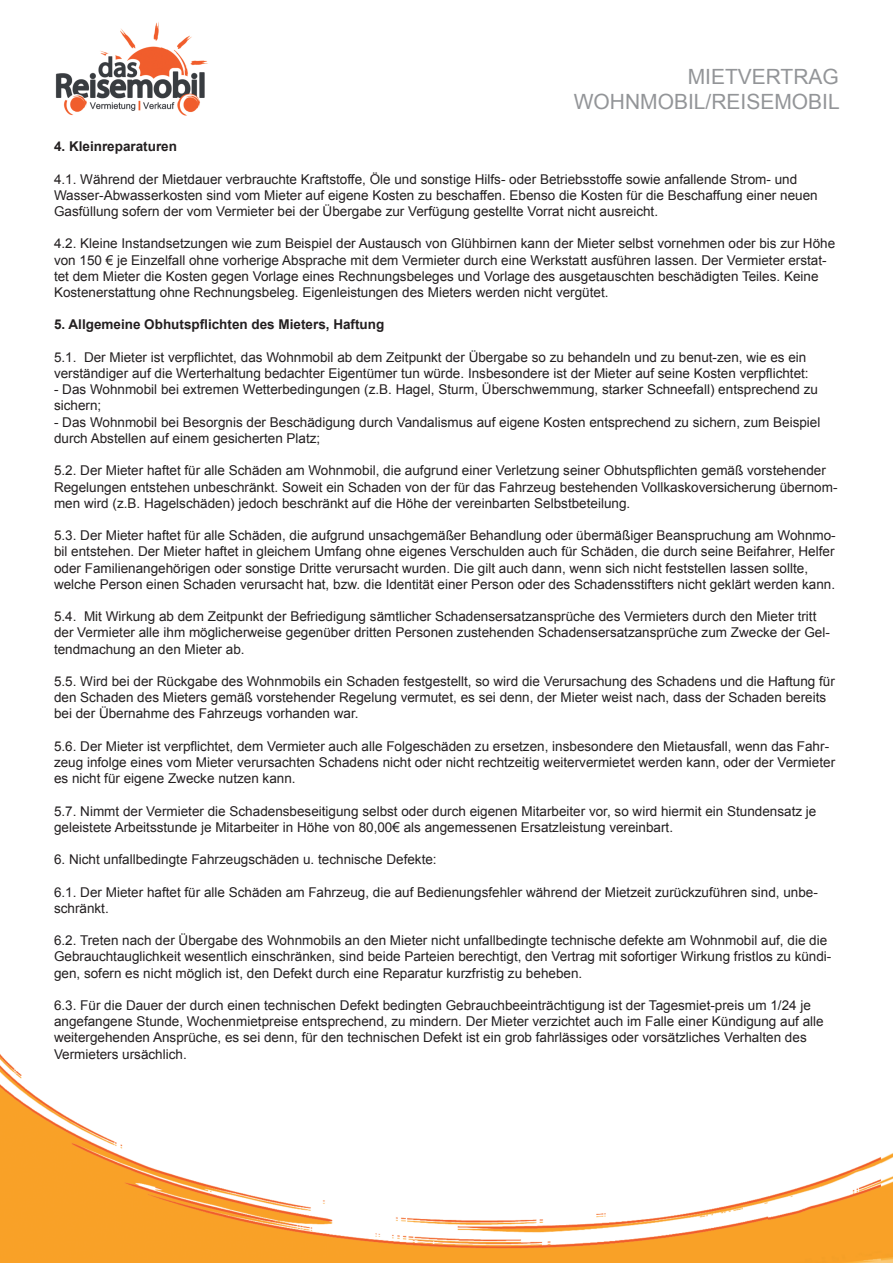
<style>
.page{position:relative;width:893px;height:1263px;background:#fff}
.page>*{position:absolute;margin:0;border:0;box-sizing:border-box;transform-origin:0 0}
.t1{font:21px/25.2px "Arial";color:#939598;text-align:right}
.t2{font:13.5px/16.2px "Arial";color:#231f20}
.t3{font:700 13.5px "Arial";color:#231f20}
</style>
<div class="page">
<img style="left:1px;top:22px;width:892px;height:1241px">
<h1 class="t1" style="left:574px;top:64px;width:268px">MIETVERTRAG<br>WOHNMOBIL/REISEMOBIL</h1>
<p class="t3" style="left:54px;top:138px;width:125px">4. Kleinreparaturen</p>
<p class="t2" style="left:54px;top:171px;width:765px">4.1. Während der Mietdauer verbrauchte Kraftstoffe, Öle und sonstige Hilfs- oder Betriebsstoffe sowie anfallende Strom- und<br>Wasser-Abwasserkosten sind vom Mieter auf eigene Kosten zu beschaffen. Ebenso die Kosten für die Beschaffung einer neuen<br>Gasfüllung sofern der vom Vermieter bei der Übergabe zur Verfügung gestellte Vorrat nicht ausreicht.</p>
<p class="t2" style="left:54px;top:236px;width:783px">4.2. Kleine Instandsetzungen wie zum Beispiel der Austausch von Glühbirnen kann der Mieter selbst vornehmen oder bis zur Höhe von 150 € je Einzelfall ohne vorherige Absprache mit dem Vermieter durch eine Werkstatt ausführen lassen. Der Vermieter erstat&shy;tet dem Mieter die Kosten gegen Vorlage eines Rechnungsbeleges und Vorlage des ausgetauschten beschädigten Teiles. Keine Kostenerstattung ohne Rechnungsbeleg. Eigenleistungen des Mieters werden nicht vergütet.</p>
<p class="t3" style="left:54px;top:316px;width:332px">5. Allgemeine Obhutspflichten des Mieters, Haftung</p>
<p class="t2" style="left:54px;top:349px;width:756px">5.1. Der Mieter ist verpflichtet, das Wohnmobil ab dem Zeitpunkt der Übergabe so zu behandeln und zu benut-zen, wie es ein verständiger auf die Werterhaltung bedachter Eigentümer tun würde. Insbesondere ist der Mieter auf seine Kosten verpflichtet:</p>
<p class="t2" style="left:54px;top:382px;width:766px">- Das Wohnmobil bei extremen Wetterbedingungen (z.B. Hagel, Sturm, Überschwemmung, starker Schneefall) entsprechend zu sichern;</p>
<p class="t2" style="left:54px;top:414px;width:768px">- Das Wohnmobil bei Besorgnis der Beschädigung durch Vandalismus auf eigene Kosten entsprechend zu sichern, zum Beispiel durch Abstellen auf einem gesicherten Platz;</p>
<p class="t2" style="left:54px;top:463px;width:785px">5.2. Der Mieter haftet für alle Schäden am Wohnmobil, die aufgrund einer Verletzung seiner Obhutspflichten gemäß vorstehender<br>Regelungen entstehen unbeschränkt. Soweit ein Schaden von der für das Fahrzeug bestehenden Vollkaskoversicherung übernom&shy;men wird (z.B. Hagelschäden) jedoch beschränkt auf die Höhe der vereinbarten Selbstbeteilung.</p>
<p class="t2" style="left:54px;top:527px;width:783px">5.3. Der Mieter haftet für alle Schäden, die aufgrund unsachgemäßer Behandlung oder übermäßiger Beanspruchung am Wohnmo&shy;bil entstehen. Der Mieter haftet in gleichem Umfang ohne eigenes Verschulden auch für Schäden, die durch seine Beifahrer, Helfer oder Familienangehörigen oder sonstige Dritte verursacht wurden. Die gilt auch dann, wenn sich nicht feststellen lassen sollte, welche Person einen Schaden verursacht hat, bzw. die Identität einer Person oder des Schadensstifters nicht geklärt werden kann.</p>
<p class="t2" style="left:54px;top:608px;width:777px">5.4. Mit Wirkung ab dem Zeitpunkt der Befriedigung sämtlicher Schadensersatzansprüche des Vermieters durch den Mieter tritt der Vermieter alle ihm möglicherweise gegenüber dritten Personen zustehenden Schadensersatzansprüche zum Zwecke der Gel&shy;tendmachung an den Mieter ab.</p>
<p class="t2" style="left:54px;top:673px;width:782px">5.5. Wird bei der Rückgabe des Wohnmobils ein Schaden festgestellt, so wird die Verursachung des Schadens und die Haftung für den Schaden des Mieters gemäß vorstehender Regelung vermutet, es sei denn, der Mieter weist nach, dass der Schaden bereits bei der Übernahme des Fahrzeugs vorhanden war.</p>
<p class="t2" style="left:54px;top:738px;width:783px">5.6. Der Mieter ist verpflichtet, dem Vermieter auch alle Folgeschäden zu ersetzen, insbesondere den Mietausfall, wenn das Fahr&shy;zeug infolge eines vom Mieter verursachten Schadens nicht oder nicht rechtzeitig weitervermietet werden kann, oder der Vermieter es nicht für eigene Zwecke nutzen kann.</p>
<p class="t2" style="left:54px;top:803px;width:764px">5.7. Nimmt der Vermieter die Schadensbeseitigung selbst oder durch eigenen Mitarbeiter vor, so wird hiermit ein Stundensatz je geleistete Arbeitsstunde je Mitarbeiter in Höhe von 80,00€ als angemessenen Ersatzleistung vereinbart.</p>
<p class="t2" style="left:54px;top:851px;width:384px">6. Nicht unfallbedingte Fahrzeugschäden u. technische Defekte:</p>
<p class="t2" style="left:54px;top:884px;width:765px">6.1. Der Mieter haftet für alle Schäden am Fahrzeug, die auf Bedienungsfehler während der Mietzeit zurückzuführen sind, unbe&shy;schränkt.</p>
<p class="t2" style="left:54px;top:932px;width:779px">6.2. Treten nach der Übergabe des Wohnmobils an den Mieter nicht unfallbedingte technische defekte am Wohnmobil auf, die die<br>Gebrauchtauglichkeit wesentlich einschränken, sind beide Parteien berechtigt, den Vertrag mit sofortiger Wirkung fristlos zu kündi&shy;gen, sofern es nicht möglich ist, den Defekt durch eine Reparatur kurzfristig zu beheben.</p>
<p class="t2" style="left:54px;top:997px;width:771px">6.3. Für die Dauer der durch einen technischen Defekt bedingten Gebrauchbeeinträchtigung ist der Tagesmiet-preis um 1/24 je angefangene Stunde, Wochenmietpreise entsprechend, zu mindern. Der Mieter verzichtet auch im Falle einer Kündigung auf alle weitergehenden Ansprüche, es sei denn, für den technischen Defekt ist ein grob fahrlässiges oder vorsätzliches Verhalten des Vermieters ursächlich.</p>
</div>
